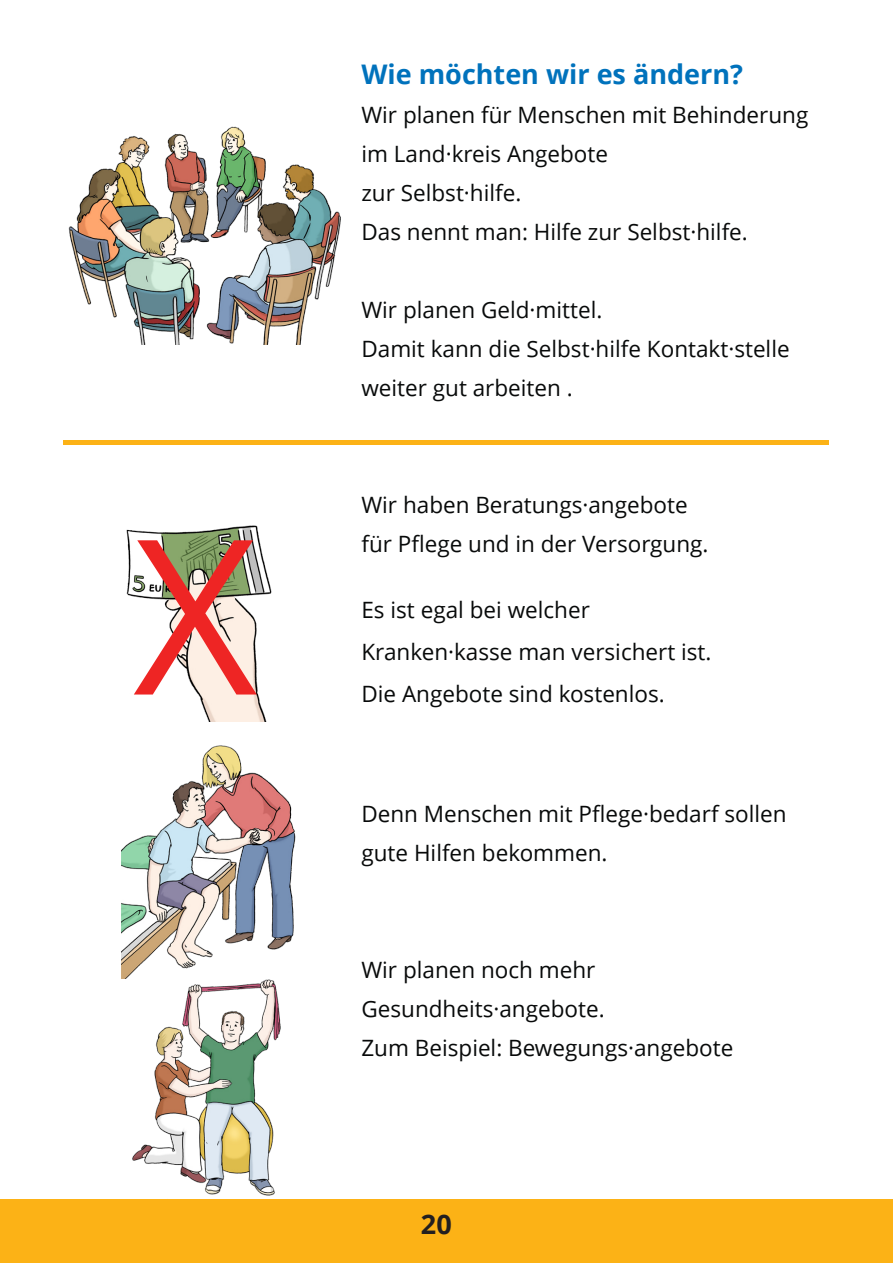
<style>
.page{position:relative;width:893px;height:1263px;background:#fff}
.page>*{position:absolute;margin:0;border:0;box-sizing:border-box;transform-origin:0 0}
.t1{font:216px "Open Sans";color:#ee2524}
.t2{font:700 27px "Open Sans";color:#0072bc}
.t3{font:700 27px "Open Sans";color:#231f20}
.t4{font:22.5px/39px "Open Sans";color:#080a0a}
</style>
<div class="page">
<hr style="left:64px;top:440px;width:765px;height:4px;background:#fcb216">
<div style="left:0;top:1199px;width:893px;height:64px;background:#fcb216"></div>
<img style="left:68px;top:126px;width:272px;height:219px">
<img style="left:122px;top:978px;width:159px;height:218px">
<img style="left:122px;top:745px;width:174px;height:233px">
<img style="left:126px;top:525px;width:146px;height:196px">
<p class="t1" style="left:133px;top:529px;width:126px">X</p>
<p class="t2" style="left:361px;top:64px;width:383px">Wie möchten wir es ändern?</p>
<p class="t4" style="left:361px;top:98px;width:448px">Wir planen für Menschen mit Behinderung im Land·kreis Angebote<br>zur Selbst·hilfe.<br>Das nennt man: Hilfe zur Selbst·hilfe.</p>
<p class="t4" style="left:361px;top:293px;width:430px">Wir planen Geld·mittel.<br>Damit kann die Selbst·hilfe Kontakt·stelle weiter gut arbeiten .</p>
<p class="t4" style="left:361px;top:488px;width:349px">Wir haben Beratungs·angebote für Pflege und in der Versorgung.</p>
<p class="t4" style="left:361px;top:591px;width:352px;line-height:42px">Es ist egal bei welcher<br>Kranken·kasse man versichert ist.<br>Die Angebote sind kostenlos.</p>
<p class="t4" style="left:361px;top:797px;width:427px">Denn Menschen mit Pflege·bedarf sollen gute Hilfen bekommen.</p>
<p class="t4" style="left:361px;top:953px;width:373px">Wir planen noch mehr<br>Gesundheits·angebote.<br>Zum Beispiel: Bewegungs·angebote</p>
<p class="t3" style="left:421px;top:1213px;width:32px">20</p>
</div>
